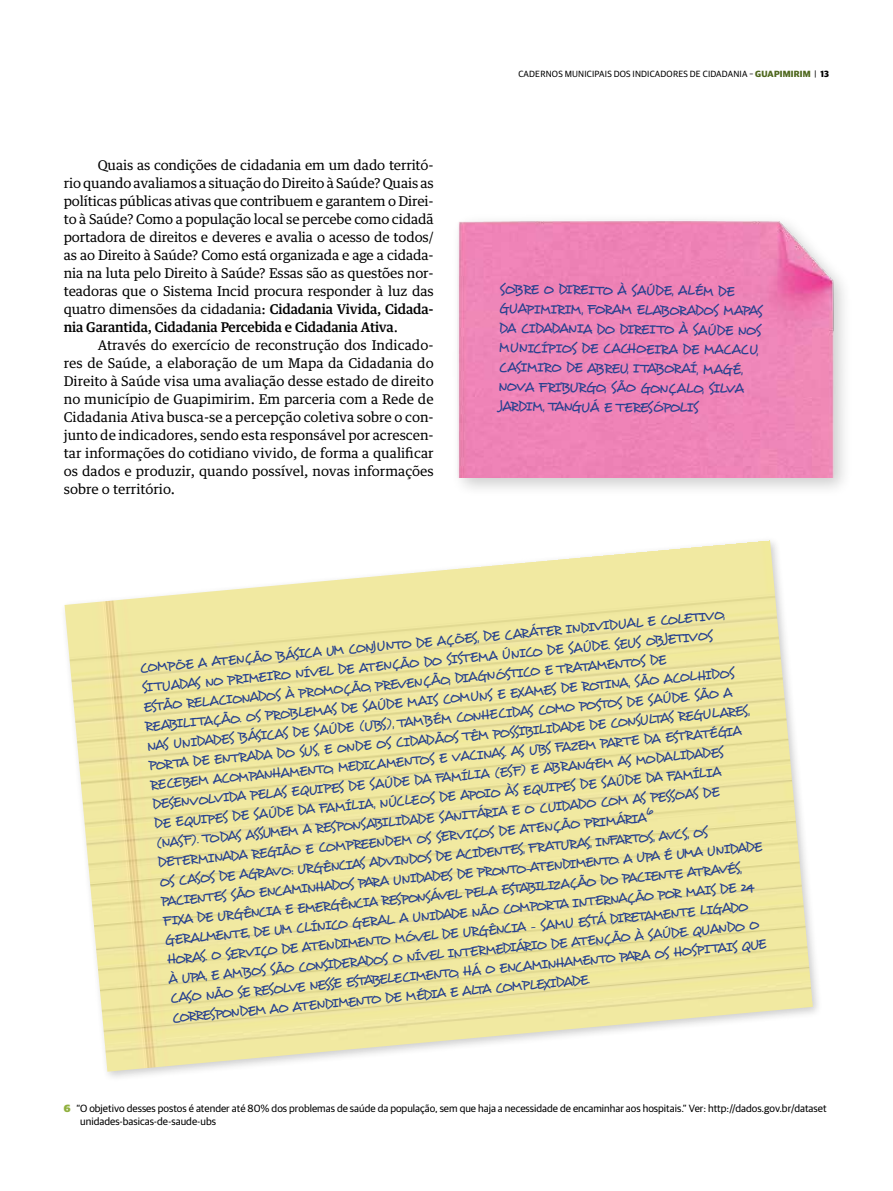
<style>
.page{position:relative;width:893px;height:1191px;background:#fff}
.page>*{position:absolute;margin:0;border:0;box-sizing:border-box;transform-origin:0 0}
.t1{font:13.5px/19.5px "Desyrel";letter-spacing:-.035em;color:#25408f}
.t2{font:13.5px/18px "Guardian Text Egyp";letter-spacing:-.01em;color:#000;text-align:justify}
.t3{font:10.5px/13.5px "Guardian Sans";color:#000}
.t4{font:9px "Guardian Sans";letter-spacing:.02em;color:#000}
.t5{font:700 9px "Guardian Sans";color:#000}
.s1{font-weight:500}
.s2{font-weight:700;color:#4f681e}
.s3{font-weight:400}
.s4{font-weight:900;color:#90b03e}
</style>
<div class="page">
<div style="left:451px;top:212px;width:402px;height:285px;background:#000;opacity:.2"></div>
<img style="left:451px;top:212px;width:402px;height:265px">
<img style="left:65px;top:540px;width:748px;height:531px">
<svg style="left:646px;top:807px;width:7px;height:8px"></svg>
<p class="t2" style="left:64px;top:155px;width:371px;text-indent:34px">Quais as condições de cidadania em um dado territó&shy;rio quando avaliamos a situação do Direito à Saúde? Quais as políticas públicas ativas que contribuem e garantem o Direi&shy;to à Saúde? Como a população local se percebe como cidadã portadora de direitos e deveres e avalia o acesso de todos/ as ao Direito à Saúde? Como está organizada e age a cidada&shy;nia na luta pelo Direito à Saúde? Essas são as questões nor&shy;teadoras que o Sistema Incid procura responder à luz das quatro dimensões da cidadania: <span class="s1">Cidadania Vivida, Cidada&shy;nia Garantida, Cidadania Percebida e Cidadania Ativa</span>.</p>
<p class="t2" style="left:64px;top:335px;width:371px;text-indent:34px">Através do exercício de reconstrução dos Indicado&shy;res de Saúde, a elaboração de um Mapa da Cidadania do Direito à Saúde visa uma avaliação desse estado de direito no município de Guapimirim. Em parceria com a Rede de Cidadania Ativa busca-se a percepção coletiva sobre o con&shy;junto de indicadores, sendo esta responsável por acrescen&shy;tar informações do cotidiano vivido, de forma a qualificar os dados e produzir, quando possível, novas informações sobre o território.</p>
<p class="t4" style="left:518px;top:67px;width:262px">Cadernos Municipais dos I ndicadores de Cidadania – <span class="s2">GUAPIMIRIM</span></p>
<p class="t5" style="left:814px;top:67px;width:16px"><span class="s3">|</span> 13</p>
<p class="t1" style="left:498px;top:280px;width:266px">SOBRE O DIREITO À SAÚDE, ALÉM DE GUAPIMIRIM, FORAM ELABORADOS MAPAS DA CIDADANIA DO DIREITO À SAÚDE NOS MUNICÍPIOS DE CACHOEIRA DE MACACU, CASIMIRO DE ABREU, I TABORAÍ, MAGÉ, NOVA FRIBURGO, SÃO GONÇALO, SILVA JARDIM, TANGUÁ E TERESÓPOLIS</p>
<p class="t1" style="left:139px;top:657px;width:605px;rotate:-5deg">COMPÕE A ATENÇÃO BÁSICA UM CONJUNTO DE AÇÕES, DE CARÁTER INDIVIDUAL E COLETIVO,<br>SI TUADAS NO PRIMEIRO NÍVEL DE ATENÇÃO DO SISTEMA ÚNICO DE SAÚDE. SEUS OBJETIVOS ESTÃO RELAC IONADOS À PROMOÇÃO, PREVENÇÃO, DIAGNÓSTICO E TRATAMENTOS DE<br>REABILI TAÇÃO. OS PROBLEMAS DE SAÚDE MAIS COMUNS E EXAMES DE ROTINA, SÃO ACOLHIDOS NAS UNIDADES BÁSIC AS DE SAÚDE (UBS ), TAMBÉM CONHEC IDAS COMO POSTOS DE SAÚDE. SÃO A POR TA DE ENTRADA DO SUS , E ONDE OS C IDADÃOS TÊM POSSIBILIDADE DE CONSULTAS REGULARES, RECEBEM ACOMPANHAMENTO, MEDIC AMENTOS E VAC INAS. AS UBS</p>
<p class="t1" style="left:149px;top:773px;width:595px;text-indent:406px;rotate:-5deg">FAZEM PAR TE DA ESTRATÉGIA DESENVOLVIDA PELAS EQUIPES DE SAÚDE DA FAMÍLIA (ESF) E ABRANGEM AS MODALIDADES DE EQUIPES DE SAÚDE DA FAMÍLIA, NÚCLEOS DE APOIO ÀS EQUIPES DE SAÚDE DA FAMÍLIA<br>(NAS F). TODAS ASSUMEM A RESPONSABILIDADE SANI TÁRIA E O C UIDADO COM AS PESSOAS DE DETERMINADA REGIÃO E COMPREENDEM OS SERVIÇOS DE ATENÇÃO PRIMÁRIA</p>
<p class="t1" style="left:158px;top:871px;width:552px;rotate:-5deg">OS C ASOS DE AGRAVO: URGÊNCIAS ADVINDOS DE ACIDENTES, FR ATURAS, INFAR TOS, AV CS, OS<br>PAC IENTES SÃO ENC AMINHADOS PARA UNIDADES DE PR ONTO-ATENDIMENTO. A UPA</p>
<p class="t1" style="left:160px;top:889px;width:605px;line-height:20px;text-indent:504px;rotate:-5deg">É UMA UNIDADE F IXA DE URGÊNCIA E EMERGÊNCIA RESPONSÁVEL PELA ESTABILIZAÇÃO DO PACIENTE ATRAVÉS, GERALMENTE, DE UM CLÍNICO GERAL. A UNIDADE NÃO COMPOR TA INTERNAÇÃO POR MAIS DE 24<br>HORAS. O SERVIÇO DE ATENDIMENTO MÓVEL DE UR GÊNCIA - SAMU</p>
<p class="t1" style="left:165px;top:947px;width:600px;line-height:20px;text-indent:413px;rotate:-5deg">ESTÁ DIRETAMENTE LIGADO<br>À UPA , E AMBOS SÃO CONSIDERADOS O NÍVEL INTERMEDIÁRIO DE ATENÇÃO À SAÚDE. QUANDO O C ASO NÃO SE RESOLVE NESSE ESTABELEC IMENTO, HÁ O ENC AMINHAMENTO PARA OS HOSPI TAIS QUE CORR ESPONDEM AO ATENDIMENTO DE MÉDIA E ALTA COMPLEXIDADE.</p>
<p class="t3" style="left:80px;top:1100px;width:748px;text-indent:-17px"><span class="s4">6</span> “O objetivo desses postos é atender até 80% dos problemas de saúde da população, sem que haja a necessidade de encaminhar aos hospitais.” Ver: http://dados.gov.br/dataset unidades-basicas-de-saude-ubs</p>
</div>
